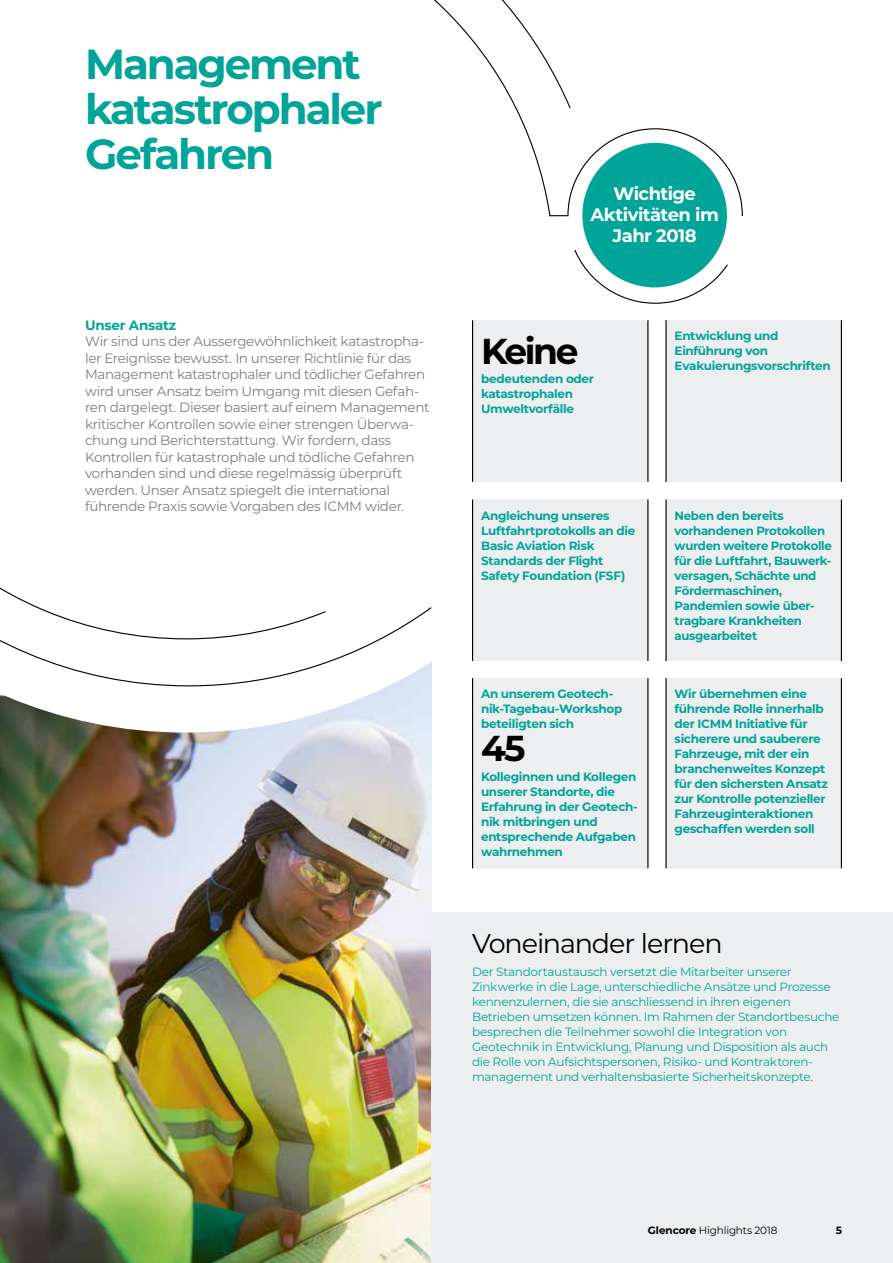
<style>
.page{position:relative;width:893px;height:1263px;background:#fff}
.page>*{position:absolute;margin:0;border:0;box-sizing:border-box;transform-origin:0 0}
.t1{font:700 42px/45px "Montserrat";letter-spacing:-.05em;color:#00a499}
.t2{font:700 36px "Montserrat";letter-spacing:-.065em;color:#000}
.t3{font:27px "Montserrat";letter-spacing:-.04em;color:#000}
.t4{font:700 18px/21px "Montserrat";letter-spacing:-.03em;color:#fff;text-align:center}
.t5{font:13.5px/16.5px "Montserrat";letter-spacing:-.025em;color:#7b7e7f}
.t6{font:700 13.5px "Montserrat";letter-spacing:-.015em;color:#00a499}
.t7{font:700 12px/15px "Montserrat";letter-spacing:-.025em;color:#00a499}
.t8{font:12px/15px "Montserrat";letter-spacing:-.02em;color:#00a499}
.t9{font:10.5px "Montserrat";letter-spacing:-.02em;color:#000}
.t10{font:700 10.5px "Montserrat";color:#000}
.s1{font-weight:700}
</style>
<div class="page">
<img style="left:0;top:733px;width:431px;height:530px">
<svg style="left:0;top:687px;width:432px;height:46px"></svg>
<svg style="left:0;top:0;width:743px;height:687px"></svg>
<div style="left:582px;top:143px;width:145px;height:144px;background:#00a499;border-radius:50%"></div>
<div style="left:431px;top:912px;width:462px;height:351px;background:#edeeef"></div>
<div style="left:472px;top:320px;width:176px;height:162px;background:#edeeef"></div>
<hr style="left:472px;top:320px;width:1px;height:162px;background:#000">
<hr style="left:647px;top:320px;width:1px;height:162px;background:#000">
<div style="left:472px;top:499px;width:176px;height:162px;background:#edeeef"></div>
<hr style="left:472px;top:499px;width:1px;height:162px;background:#000">
<hr style="left:647px;top:499px;width:1px;height:162px;background:#000">
<div style="left:472px;top:678px;width:176px;height:190px;background:#edeeef"></div>
<hr style="left:472px;top:678px;width:1px;height:190px;background:#000">
<hr style="left:647px;top:678px;width:1px;height:190px;background:#000">
<div style="left:665px;top:320px;width:177px;height:162px;background:#edeeef"></div>
<hr style="left:665px;top:320px;width:2px;height:162px;background:#000">
<hr style="left:841px;top:320px;width:1px;height:162px;background:#000">
<div style="left:665px;top:499px;width:177px;height:162px;background:#edeeef"></div>
<hr style="left:665px;top:499px;width:2px;height:162px;background:#000">
<hr style="left:841px;top:499px;width:1px;height:162px;background:#000">
<div style="left:665px;top:678px;width:177px;height:190px;background:#edeeef"></div>
<hr style="left:665px;top:678px;width:2px;height:190px;background:#000">
<hr style="left:841px;top:678px;width:1px;height:190px;background:#000">
<h1 class="t1" style="left:85px;top:39px;width:299px">Management katastrophaler<br>Gefahren</h1>
<p class="t6" style="left:85px;top:315px;width:93px">Unser Ansatz</p>
<p class="t5" style="left:85px;top:333px;width:346px">Wir sind uns der Aussergewöhnlichkeit katastropha&shy;ler Ereignisse bewusst. In unserer Richtlinie für das Management katastrophaler und tödlicher Gefahren wird unser Ansatz beim Umgang mit diesen Gefah&shy;ren dargelegt. Dieser basiert auf einem Management kritischer Kontrollen sowie einer strengen Überwa&shy;chung und Berichterstattung. Wir fordern, dass Kontrollen für katastrophale und tödliche Gefahren vorhanden sind und diese regelmässig überprüft werden. Unser Ansatz spiegelt die international führende Praxis sowie Vorgaben des ICMM wider.</p>
<h3 class="t4" style="left:590px;top:183px;width:130px">Wichtige<br>Aktivitäten im<br>Jahr 2018</h3>
<h2 class="t2" style="left:481px;top:325px;width:99px">Keine</h2>
<p class="t7" style="left:481px;top:370px;width:115px">bedeutenden oder katastrophalen<br>Umweltvorfälle</p>
<p class="t7" style="left:674px;top:328px;width:158px">Entwicklung und<br>Einführung von<br>Evakuierungsvorschriften</p>
<p class="t7" style="left:481px;top:507px;width:156px">Angleichung unseres<br>Luftfahrtprotokolls an die<br>Basic Aviation Risk<br>Standards der Flight<br>Safety Foundation (FSF)</p>
<p class="t7" style="left:481px;top:686px;width:143px">An unserem Geotech&shy;nik-Tagebau-Workshop beteiligten sich</p>
<h2 class="t2" style="left:481px;top:722px;width:46px">45</h2>
<p class="t7" style="left:481px;top:768px;width:158px">Kolleginnen und Kollegen unserer Standorte, die<br>Erfahrung in der Geotech&shy;nik mitbringen und entsprechende Aufgaben wahrnehmen</p>
<p class="t7" style="left:674px;top:507px;width:159px">Neben den bereits vorhandenen Protokollen wurden weitere Protokolle für die Luftfahrt, Bauwerk&shy;versagen, Schächte und<br>Fördermaschinen,<br>Pandemien sowie über&shy;tragbare Krankheiten ausgearbeitet</p>
<p class="t7" style="left:674px;top:686px;width:155px">Wir übernehmen eine führende Rolle innerhalb der ICMM Initiative für sicherere und sauberere<br>Fahrzeuge, mit der ein branchenweites Konzept für den sichersten Ansatz zur Kontrolle potenzieller<br>Fahrzeuginteraktionen geschaffen werden soll</p>
<h3 class="t3" style="left:472px;top:925px;width:252px">Voneinander lernen</h3>
<p class="t8" style="left:472px;top:963px;width:369px">Der Standortaustausch versetzt die Mitarbeiter unserer Zinkwerke in die Lage, unterschiedliche Ansätze und Prozesse kennenzulernen, die sie anschliessend in ihren eigenen Betrieben umsetzen können. Im Rahmen der Standortbesuche besprechen die Teilnehmer sowohl die Integration von Geotechnik in Entwicklung, Planung und Disposition als auch die Rolle von Aufsichtspersonen, Risiko- und Kontraktoren&shy;management und verhaltensbasierte Sicherheitskonzepte.</p>
<p class="t9" style="left:648px;top:1223px;width:131px"><span class="s1">Glencore</span> Highlights 2018</p>
<p class="t10" style="left:836px;top:1222px;width:8px">5</p>
</div>
